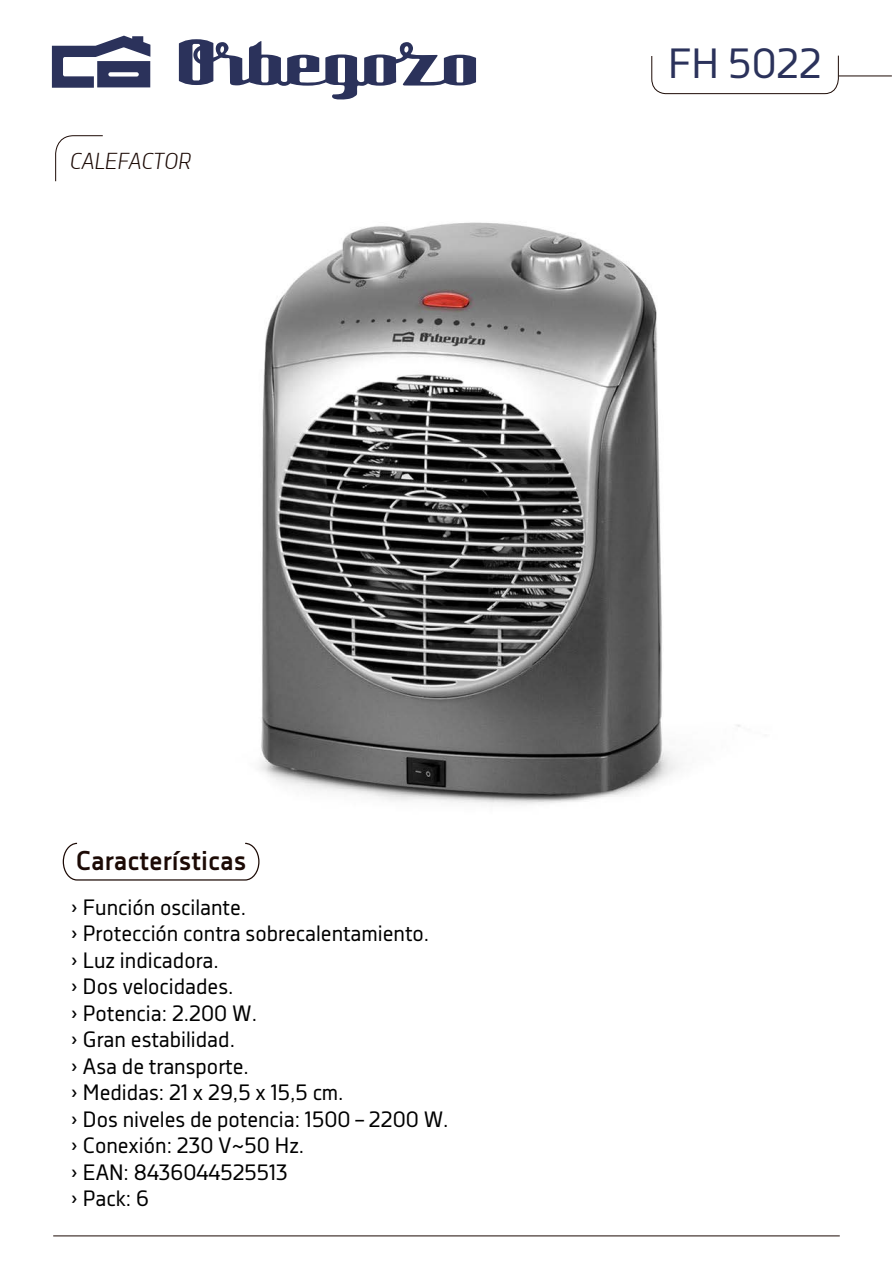
<style>
.page{position:relative;width:893px;height:1263px;background:#fff}
.page>*{position:absolute;margin:0;border:0;box-sizing:border-box;transform-origin:0 0}
.t1{font:42px "Decima Nova";color:#2b325b}
.t2{font:700 27px "Decima Nova";color:#1c0a05}
.t3{font:italic 300 22.5px "Decima Nova";color:#1c0a05}
.t4{font:22.05px/26.5px "Decima Nova";color:#000}
</style>
<div class="page">
<img style="left:245px;top:222px;width:495px;height:621px">
<hr style="left:53px;top:1235px;width:787px;height:1px;background:#1c0a05">
<hr style="left:839px;top:76px;width:53px;height:1px;background:#1c0a05">
<svg style="left:651px;top:55px;width:188px;height:39px"></svg>
<svg style="left:55px;top:135px;width:48px;height:47px"></svg>
<svg style="left:52px;top:36px;width:98px;height:52px"></svg>
<svg style="left:179px;top:39px;width:297px;height:61px"></svg>
<svg style="left:63px;top:843px;width:196px;height:37px"></svg>
<p class="t3" style="left:70px;top:148px;width:123px">CALEFACTOR</p>
<h1 class="t1" style="left:668px;top:40px;width:155px">FH 5022</h1>
<p class="t2" style="left:76px;top:845px;width:172px">Características</p>
<p class="t4" style="left:70px;top:893px;width:380px">› Función oscilante.<br>› Protección contra sobrecalentamiento.<br>› Luz indicadora.<br>› Dos velocidades.<br>› Potencia: 2.200 W.<br>› Gran estabilidad.<br>› Asa de transporte.<br>› Medidas: 21 x 29,5 x 15,5 cm.<br>› Dos niveles de potencia: 1500 – 2200 W. › Conexión: 230 V~50 Hz.<br>› EAN: 8436044525513<br>› Pack: 6</p>
</div>
